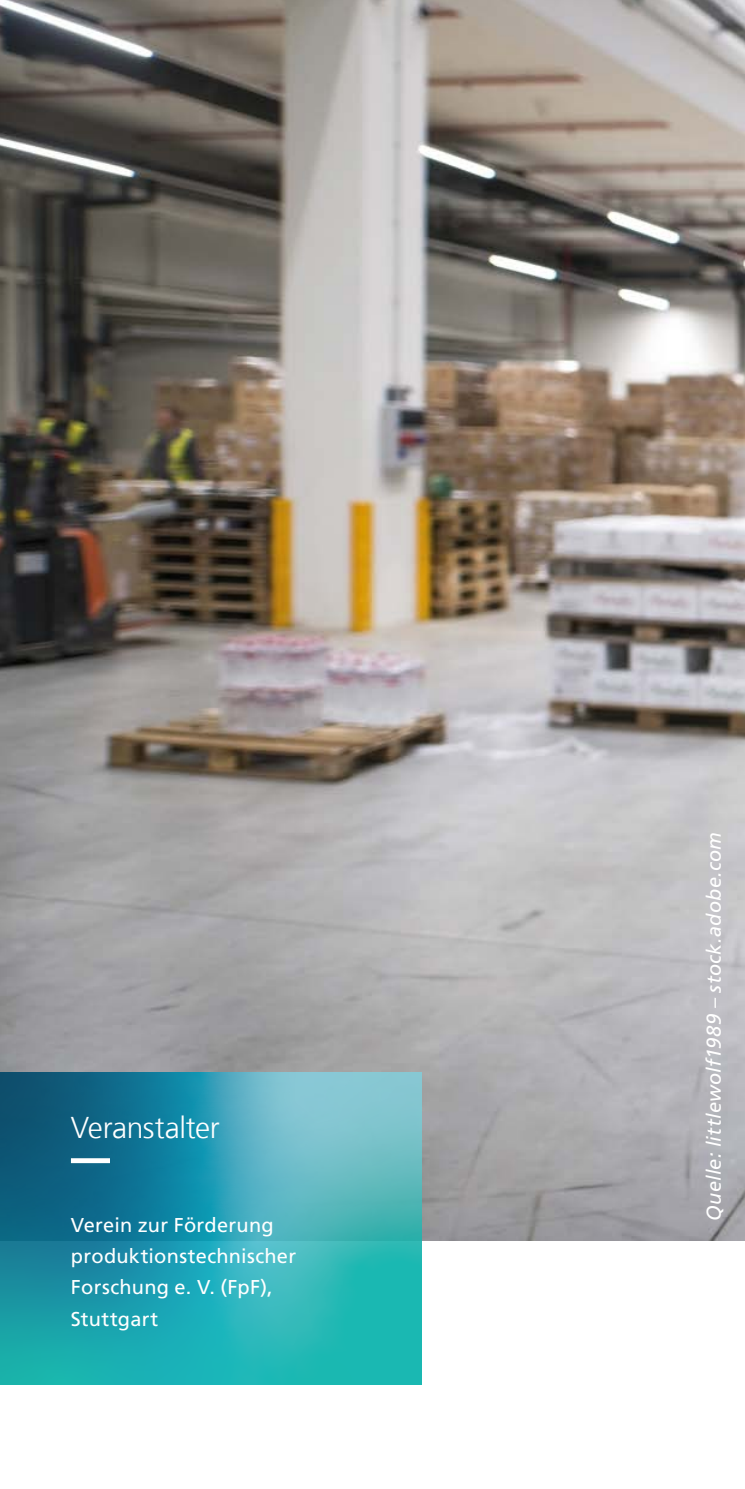
<style>
.page{position:relative;width:745px;height:1489px;background:#fff}
.page>*{position:absolute;margin:0;border:0;box-sizing:border-box;transform-origin:0 0}
.t1{font:300 30px "Frutiger LT Com";letter-spacing:-.01em;color:#fff}
.t2{font:20px/31.2px "Frutiger LT Com";letter-spacing:.01em;color:#fff}
.t3{font:italic 20px "Frutiger LT Com";letter-spacing:.01em;color:#fff}
</style>
<div class="page">
<img style="left:0;top:0;width:744px;height:1240px">
<svg style="left:0;top:1072px;width:421px;height:312px;background:#2d9ead"></svg>
<svg style="left:71px;top:1158px;width:315px;height:5px;background:#5aadbf"></svg>
<h1 class="t1" style="left:71px;top:1110px;width:150px">Veranstalter</h1>
<p class="t2" style="left:71px;top:1209px;width:226px">Verein zur Förderung produktionstechnischer<br>Forschung e. V. (FpF),<br>Stuttgart</p>
<p class="t3" style="left:701px;top:1220px;width:390px;rotate:-90deg">Quelle: littlewolf1989 – stock.adobe.com</p>
</div>
